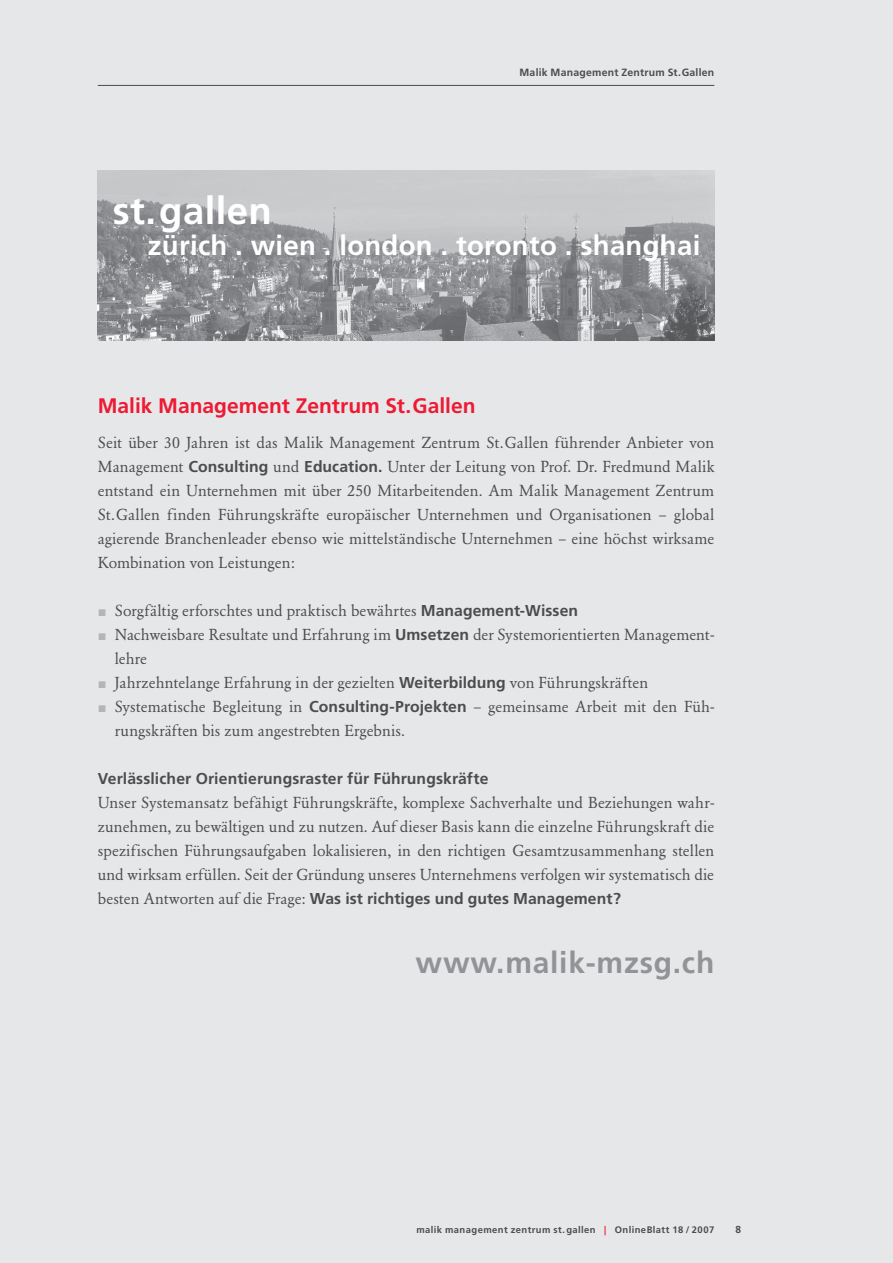
<style>
.page{position:relative;width:893px;height:1263px;background:#e6e7e9}
.page>*{position:absolute;margin:0;border:0;box-sizing:border-box;transform-origin:0 0}
.t1{font:700 38.25px "Frutiger LT Std";letter-spacing:.01em;color:#fff}
.t2{font:700 30px "Frutiger LT Std";letter-spacing:.025em;color:#919396}
.t3{font:700 27.6px "Frutiger LT Std";letter-spacing:.01em;color:#fff}
.t4{font:700 21px "Frutiger LT Std";color:#ed1a33}
.t5{font:15.75px/24px "Garamond Berth BQ";letter-spacing:.005em;color:#4b4c4d;text-align:justify}
.t6{font:700 15.75px "Frutiger LT Std";letter-spacing:.005em;color:#4b4c4d}
.t7{font:700 10.5px "Frutiger LT Std";letter-spacing:.02em;color:#4b4c4d}
.t8{font:700 9.45px "Frutiger LT Std";letter-spacing:.045em;color:#4b4c4d}
.s1{font-family:"Frutiger LT Std";font-weight:700}
.s2{color:#b4b5b8}
.s3{font-family:"Garamond Berth BQ";font-weight:400}
.s4{color:#ed1a33}
</style>
<div class="page">
<hr style="left:98px;top:85px;width:616px;height:1px;background:#4b4c4d">
<img style="left:98px;top:170px;width:616px;height:170px">
<p class="t7" style="left:519px;top:66px;width:196px">Malik Management Zentrum St.Gallen</p>
<h1 class="t1" style="left:113px;top:189px;width:161px">st.gallen</h1>
<h3 class="t3" style="left:148px;top:229px;width:554px">zürich . wien . london . toronto . shanghai</h3>
<h3 class="t4" style="left:98px;top:393px;width:379px">Malik Management Zentrum St.Gallen</h3>
<p class="t5" style="left:98px;top:431px;width:618px">Seit über 30 Jahren ist das Malik Management Zentrum St.Gallen führender Anbieter von Management <span class="s1">Consulting</span> und <span class="s1">Education.</span> Unter der Leitung von Prof. Dr. Fredmund Malik entstand ein Unternehmen mit über 250 Mitarbeitenden. Am Malik Management Zentrum St.Gallen finden Führungskräfte europäischer Unternehmen und Organisationen – global agierende Branchenleader ebenso wie mittelständische Unternehmen – eine höchst wirksame Kombination von Leistungen:</p>
<p class="t5" style="left:98px;top:599px;width:482px"><span class="s2">▪</span> Sorgfältig erforschtes und praktisch bewährtes <span class="s1">Management-Wissen</span></p>
<p class="t5" style="left:115px;top:623px;width:601px;text-indent:-17px"><span class="s2">▪</span> Nachweisbare Resultate und Erfahrung im <span class="s1">Umsetzen</span> der System-orientierten Management&shy;lehre</p>
<p class="t5" style="left:98px;top:671px;width:552px"><span class="s2">▪</span> Jahrzehntelange Erfahrung in der gezielten <span class="s1">Weiterbildung</span> von Führungskräften</p>
<p class="t5" style="left:115px;top:695px;width:601px;text-indent:-17px"><span class="s2">▪</span> Systematische Begleitung in <span class="s1">Consulting-Projekten</span> – gemeinsame Arbeit mit den Füh&shy;rungskräften bis zum angestrebten Ergebnis.</p>
<p class="t6" style="left:98px;top:769px;width:392px">Verlässlicher Orientierungsraster für Führungskräfte</p>
<p class="t5" style="left:98px;top:791px;width:618px">Unser Systemansatz befähigt Führungskräfte, komplexe Sachverhalte und Beziehungen wahr&shy;zunehmen, zu bewältigen und zu nutzen. Auf dieser Basis kann die einzelne Führungskraft die spezifischen Führungsaufgaben lokalisieren, in den richtigen Gesamtzusammenhang stellen und wirksam erfüllen. Seit der Gründung unseres Unternehmens verfolgen wir systematisch die</p>
<p class="t6" style="left:98px;top:889px;width:525px"><span class="s3">besten Antworten auf die Frage:</span> Was ist richtiges und gutes Management?</p>
<h2 class="t2" style="left:416px;top:945px;width:300px">www.malik-mzsg.ch</h2>
<p class="t8" style="left:416px;top:1224px;width:299px">malik management zentrum st.gallen <span class="s4">|</span> OnlineBlatt 1 8 / 2007</p>
</div>
